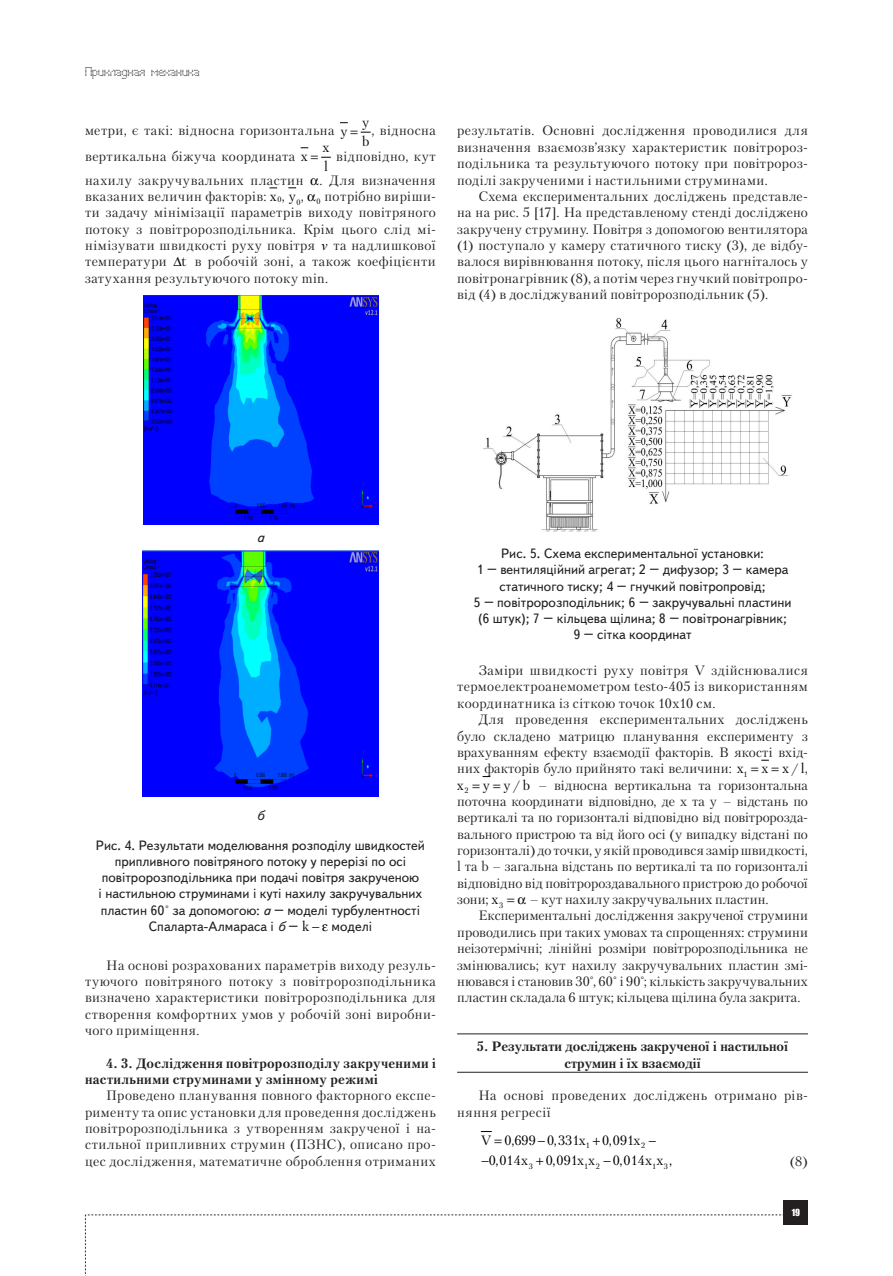
<style>
.page{position:relative;width:893px;height:1276px;background:#fff}
.page>*{position:absolute;margin:0;border:0;box-sizing:border-box;transform-origin:0 0}
.Text__укр{font:13.5px/16.4px "Petersburg C";letter-spacing:.03em;color:#231f20;text-align:justify}
.risunok{font:13.5px/16.2px "Text Book C";color:#231f20;text-align:center}
.Text__укр-2{font:700 13.5px/16.4px "Petersburg C";letter-spacing:.035em;color:#231f20}
.Punkt{font:700 13.5px/16.4px "Petersburg C";color:#231f20;text-align:center}
.t1{font:13.5px/19.4px "Petersburg C";letter-spacing:.005em;color:#000}
.risunok-2{font:italic 13.5px "Text Book C";color:#231f20}
.t2{font:12px "Perfo";letter-spacing:.015em;color:#231f20}
.t3{font:9px "Impact";color:#fff}
.t4{font:7.8px "Petersburg C";color:#000}
.s1{color:#000}
.s2{font-size:7.8px;color:#000}
.s3{font-family:"Times New Roman";font-style:italic;color:#000}
.s4{font-style:italic}
.s5{font-family:"Times New Roman"}
.s6{font-family:"Petersburg C";color:#000}
.s7{color:#231f20}
</style>
<div class="page">
<svg style="left:85px;top:1214px;width:699px;height:62px"></svg>
<div style="left:784px;top:1200px;width:24px;height:24px;background:#231f20"></div>
<hr style="left:457px;top:1033px;width:351px;height:1px;background:#231f20">
<hr style="left:457px;top:1072px;width:351px;height:1px;background:#231f20">
<img style="left:143px;top:296px;width:235px;height:229px">
<img style="left:142px;top:550px;width:236px;height:246px">
<img style="left:483px;top:318px;width:309px;height:213px">
<svg style="left:360px;top:131px;width:10px;height:2px"></svg>
<svg style="left:321px;top:156px;width:9px;height:2px"></svg>
<p class="t2" style="left:85px;top:65px;width:116px">Прикладная механика</p>
<p class="Text__укр" style="left:85px;top:122px;width:264px">метри, є такі: відносна горизонтальна <span class="s1">y</span></p>
<p class="t1" style="left:362px;top:112px;width:9px">y b</p>
<p class="Text__укр" style="left:371px;top:122px;width:66px">, відносна</p>
<p class="Text__укр" style="left:85px;top:148px;width:224px">вертикальна біжуча координата <span class="s1">x</span></p>
<p class="t1" style="left:323px;top:137px;width:8px">x l</p>
<p class="Text__укр" style="left:85px;top:144px;width:352px;line-height:23.7px;text-align:right">відповідно, кут<br>нахилу закручувальних пластин . Для визначення</p>
<p class="Text__укр" style="left:85px;top:188px;width:201px">вказаних величин факторів: <span class="s1">x</span><span class="s2">0</span>,</p>
<p class="t4" style="left:289px;top:197px;width:13px">0<sup>y</sup></p>
<p class="Text__укр" style="left:301px;top:188px;width:5px">,</p>
<p class="t4" style="left:316px;top:197px;width:6px">0</p>
<p class="Text__укр" style="left:85px;top:188px;width:352px;text-indent:240px">потрібно виріши&shy;ти задачу мінімізації параметрів виходу повітряного потоку з повітророзподільника. Крім цього слід мі&shy;німізувати швидкості руху повітря</p>
<p class="Text__укр" style="left:322px;top:237px;width:116px"><span class="s3">v</span> та надлишкової</p>
<p class="Text__укр" style="left:85px;top:253px;width:352px;text-indent:110px">в робочій зоні, а також коефіцієнти затухання результуючого потоку mіn.</p>
<p class="Text__укр" style="left:85px;top:253px;width:83px">температури</p>
<p class="t1" style="left:173px;top:252px;width:15px">∆t</p>
<p class="Text__укр" style="left:457px;top:122px;width:352px">результатів. Основні дослідження проводилися для визначення взаємозв’язку характеристик повітророз&shy;подільника та результуючого потоку при повітророз&shy;поділі закрученими і настильними струминами.</p>
<p class="Text__укр" style="left:457px;top:188px;width:352px;text-indent:21px">Схема експериментальних досліджень представле&shy;на на рис. 5 [17]. На представленому стенді досліджено закручену струмину. Повітря з допомогою вентилятора (1) поступало у камеру статичного тиску (3), де відбу&shy;валося вирівнювання потоку, після цього нагніталось у повітронагрівник (8), а потім через гнучкий повітропро&shy;від (4) в досліджуваний повітророзподільник (5).</p>
<p class="risunok-2" style="left:257px;top:530px;width:9px">а</p>
<p class="risunok" style="left:96px;top:801px;width:331px;line-height:29.4px"><span class="s4">б<br></span>Рис. 4. Результати моделювання розподілу швидкостей</p>
<p class="risunok" style="left:115px;top:853px;width:293px">припливного повітряного потоку у перерізі по осі</p>
<p class="risunok" style="left:102px;top:869px;width:319px">повітророзподільника при подачі повітря закрученою</p>
<p class="risunok" style="left:99px;top:886px;width:325px">і настильною струминами і куті нахилу закручувальних</p>
<p class="risunok" style="left:101px;top:902px;width:321px">пластин 60<span class="s5">˚</span> за допомогою: <span class="s4">а</span> – моделі турбулентності</p>
<p class="risunok" style="left:149px;top:918px;width:172px">Спаларта-Алмараса і <span class="s4">б</span> – <span class="s6">k</span> <span class="s1">−</span></p>
<p class="risunok" style="left:332px;top:918px;width:42px">моделі</p>
<p class="Text__укр" style="left:85px;top:956px;width:352px;text-indent:21px">На основі розрахованих параметрів виходу резуль&shy;туючого повітряного потоку з повітророзподільника визначено характеристики повітророзподільника для створення комфортних умов у робочій зоні виробни&shy;чого приміщення.</p>
<p class="Text__укр-2" style="left:85px;top:1054px;width:352px;text-indent:21px">4. 3. Дослідження повітророзподілу закрученими і настильними струминами у змінному режимі</p>
<p class="Text__укр" style="left:85px;top:1087px;width:352px;text-indent:21px">Проведено планування повного факторного експе&shy;рименту та опис установки для проведення досліджень повітророзподільника з утворенням закрученої і на&shy;стильної припливних струмин (ПЗНС), описано про&shy;цес дослідження, математичне оброблення отриманих</p>
<p class="risunok" style="left:473px;top:546px;width:320px">Рис. 5. Схема експериментальної установки:<br>1 – вентиляційний агрегат; 2 – дифузор; 3 – камера статичного тиску; 4 – гнучкий повітропровід;<br>5 – повітророзподільник; 6 – закручувальні пластини (6 штук); 7 – кільцева щілина; 8 – повітронагрівник; 9 – сітка координат</p>
<p class="Text__укр" style="left:457px;top:662px;width:352px;text-indent:21px">Заміри швидкості руху повітря V здійснювалися термоелектроанемометром testo-405 із використанням координатника із сіткою точок 10х10 см.</p>
<p class="Text__укр" style="left:457px;top:711px;width:352px;text-indent:21px">Для проведення експериментальних досліджень було складено матрицю планування експерименту з врахуванням ефекту взаємодії факторів. В якості вхід&shy;них факторів було прийнято такі величини:</p>
<p class="t4" style="left:737px;top:769px;width:13px">1<sup>x</sup></p>
<p class="t1" style="left:762px;top:758px;width:48px">x x/l<span class="s7">,</span></p>
<p class="t4" style="left:457px;top:786px;width:13px">2<sup>x</sup></p>
<p class="t1" style="left:483px;top:775px;width:49px">y y/b</p>
<p class="Text__укр" style="left:457px;top:776px;width:352px;text-indent:81px"><span class="s4">–</span> відносна вертикальна та горизонтальна поточна координати відповідно, де x та y <span class="s4">–</span> відстань по вертикалі та по горизонталі відповідно від повітророзда&shy;вального пристрою та від його осі (у випадку відстані по горизонталі) до точки, у якій проводився замір швидкості, l та b – загальна відстань по вертикалі та по горизонталі відповідно від повітророздавального пристрою до робочої зони;</p>
<p class="t4" style="left:492px;top:900px;width:13px">3<sup>x</sup></p>
<p class="Text__укр" style="left:529px;top:891px;width:241px"><span class="s4">–</span> кут нахилу закручувальних пластин.</p>
<p class="Text__укр" style="left:457px;top:907px;width:352px;text-indent:21px">Експериментальні дослідження закрученої струмини проводились при таких умовах та спрощеннях: струмини неізотермічні; лінійні розміри повітророзподільника не змінювались; кут нахилу закручувальних пластин змі&shy;нювався і становив 30<span class="s5">˚</span>, 60<span class="s5">˚</span> і 90<span class="s5">˚</span>; кількість закручувальних пластин складала 6 штук; кільцева щілина була закрита.</p>
<p class="Punkt" style="left:477px;top:1038px;width:313px">5. Результати досліджень закрученої і настильної струмин і їх взаємодії</p>
<p class="Text__укр" style="left:457px;top:1087px;width:352px;text-indent:21px">На основі проведених досліджень отримано рів&shy;няння регресії</p>
<p class="t4" style="left:586px;top:1140px;width:6px">1</p>
<p class="t4" style="left:641px;top:1140px;width:6px">2</p>
<p class="t4" style="left:529px;top:1161px;width:6px">3</p>
<p class="t4" style="left:584px;top:1161px;width:17px">1 2</p>
<p class="t4" style="left:652px;top:1161px;width:17px">1 3</p>
<p class="t1" style="left:481px;top:1129px;width:161px;line-height:20.9px">V 0,699 0,331x 0,091x −0,014x</p>
<p class="t1" style="left:546px;top:1151px;width:51px">0,091x x</p>
<p class="t1" style="left:603px;top:1151px;width:70px">− 0,014x x ,</p>
<p class="Text__укр" style="left:790px;top:1152px;width:20px">(8)</p>
<p class="t3" style="left:792px;top:1205px;width:10px">19</p>
</div>
